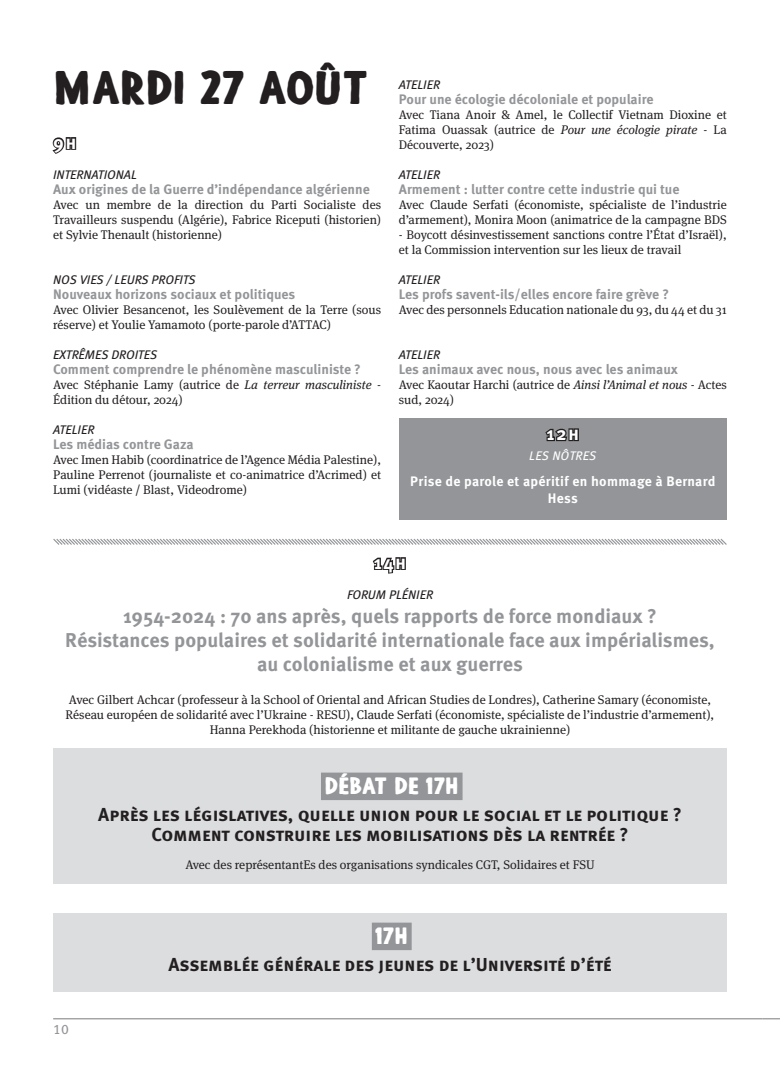
<style>
.page{position:relative;width:780px;height:1088px;background:#fff}
.page>*{position:absolute;margin:0;border:0;box-sizing:border-box;transform-origin:0 0}
.t1{font:45px "Blackore";color:#231f20}
.t2{font:22.5px "Blackore";color:#fff}
.t3{font:700 20px/24px "Meta Pro";color:#939598;text-align:center}
.t4{font:700 18.75px/20px "Meta Pro";color:#231f20;text-align:center}
.t5{font:700 18.75px "Meta Pro";letter-spacing:.08em;color:#fff}
.t6{font:700 13.75px "Meta Pro";color:#939598}
.t7{font:700 13.75px/16.5px "Meta Pro";letter-spacing:.02em;color:#fff;text-align:center}
.t8{font:13.75px "Meta Pro";color:#939598}
.t9{font:12.5px/15px "Meta Serif Pro";color:#231f20}
.t10{font:italic 12.5px "Meta Pro";color:#231f20}
.t11{font:italic 12.5px "Meta Pro";letter-spacing:.02em;color:#fff}
.s1{font-style:italic}
</style>
<div class="page">
<hr style="left:53px;top:1018px;width:709px;height:1px;background:#939598">
<svg style="left:762px;top:1018px;width:18px;height:1px"></svg>
<svg style="left:52px;top:137px;width:25px;height:17px"></svg>
<div style="left:53px;top:749px;width:673px;height:135px;background:#dcdddf"></div>
<div style="left:321px;top:772px;width:141px;height:28px;background:#939598"></div>
<svg style="left:53px;top:538px;width:674px;height:7px"></svg>
<svg style="left:372px;top:557px;width:34px;height:17px"></svg>
<div style="left:399px;top:419px;width:327px;height:101px;background:#939598"></div>
<svg style="left:545px;top:428px;width:34px;height:14px"></svg>
<div style="left:53px;top:914px;width:673px;height:78px;background:#dcdddf"></div>
<div style="left:372px;top:922px;width:39px;height:28px;background:#939598"></div>
<h1 class="t1" style="left:53px;top:61px;width:316px">MARDI 27 AOÛT</h1>
<h3 class="t5" style="left:53px;top:130px;width:25px">9h</h3>
<p class="t10" style="left:53px;top:166px;width:85px">INTERNATIONAL</p>
<p class="t6" style="left:53px;top:180px;width:318px">Aux origines de la Guerre d’indépendance algérienne</p>
<p class="t9" style="left:53px;top:196px;width:329px;text-align:justify">Avec un membre de la direction du Parti Socialiste des Travailleurs suspendu (Algérie), Fabrice Riceputi (historien) et Sylvie Thenault (historienne)</p>
<p class="t10" style="left:53px;top:271px;width:144px">NOS VIES / LEURS PROFITS</p>
<p class="t6" style="left:53px;top:285px;width:244px">Nouveaux horizons sociaux et politiques</p>
<p class="t9" style="left:53px;top:301px;width:329px">Avec Olivier Besancenot, les Soulèvement de la Terre (sous réserve) et Youlie Yamamoto (porte-parole d’ATTAC)</p>
<p class="t10" style="left:53px;top:346px;width:106px">EXTRÊMES DROITES</p>
<p class="t6" style="left:53px;top:360px;width:309px">Comment comprendre le phénomène masculiniste ?</p>
<p class="t9" style="left:53px;top:376px;width:329px">Avec Stéphanie Lamy (autrice de <span class="s1">La terreur masculiniste</span> -<br>Édition du détour, 2024)</p>
<p class="t10" style="left:53px;top:421px;width:43px">ATELIER</p>
<p class="t6" style="left:53px;top:435px;width:142px">Les médias contre Gaza</p>
<p class="t9" style="left:53px;top:451px;width:329px;text-align:justify">Avec Imen Habib (coordinatrice de l’Agence Média Palestine), Pauline Perrenot (journaliste et co-animatrice d’Acrimed) et Lumi (vidéaste / Blast, Videodrome)</p>
<p class="t10" style="left:399px;top:76px;width:43px">ATELIER</p>
<p class="t6" style="left:399px;top:90px;width:256px">Pour une écologie décoloniale et populaire</p>
<p class="t9" style="left:399px;top:106px;width:329px;text-align:justify">Avec Tiana Anoir &amp; Amel, le Collectif Vietnam Dioxine et Fatima Ouassak (autrice de <span class="s1">Pour une écologie pirate</span> - La Découverte, 2023)</p>
<p class="t10" style="left:399px;top:166px;width:43px">ATELIER</p>
<p class="t6" style="left:399px;top:180px;width:282px">Armement : lutter contre cette industrie qui tue</p>
<p class="t9" style="left:399px;top:196px;width:329px">Avec Claude Serfati (économiste, spécialiste de l’industrie d’armement), Monira Moon (animatrice de la campagne BDS</p>
<p class="t9" style="left:399px;top:226px;width:329px">- Boycott désinvestissement sanctions contre l’État d’Israël), et la Commission intervention sur les lieux de travail</p>
<p class="t10" style="left:399px;top:271px;width:43px">ATELIER</p>
<p class="t6" style="left:399px;top:285px;width:271px">Les profs savent-ils/elles encore faire grève ?</p>
<p class="t9" style="left:399px;top:301px;width:329px">Avec des personnels Education nationale du 93, du 44 et du 31</p>
<p class="t10" style="left:399px;top:346px;width:43px">ATELIER</p>
<p class="t6" style="left:399px;top:360px;width:280px">Les animaux avec nous, nous avec les animaux</p>
<p class="t9" style="left:399px;top:376px;width:329px">Avec Kaoutar Harchi (autrice de <span class="s1">Ainsi l’Animal et nous</span> - Actes sud, 2024)</p>
<h3 class="t5" style="left:546px;top:421px;width:34px">12h</h3>
<p class="t11" style="left:529px;top:448px;width:69px">LES NÔTRES</p>
<p class="t7" style="left:410px;top:474px;width:306px">Prise de parole et apéritif en hommage à Bernard<br>Hess</p>
<h3 class="t5" style="left:374px;top:550px;width:34px">14h</h3>
<p class="t10" style="left:347px;top:586px;width:87px">FORUM PLÉNIER</p>
<h3 class="t3" style="left:65px;top:604px;width:651px">1954-2024 : 70 ans après, quels rapports de force mondiaux ?<br>Résistances populaires et solidarité internationale face aux impérialismes, au colonialisme et aux guerres</h3>
<p class="t9" style="left:66px;top:691px;width:650px;text-align:center">Avec Gilbert Achcar (professeur à la School of Oriental and African Studies de Londres), Catherine Samary (économiste,<br>Réseau européen de solidarité avec l’Ukraine - RESU), Claude Serfati (économiste, spécialiste de l’industrie d’armement),<br>Hanna Perekhoda (historienne et militante de gauche ukrainienne)</p>
<h2 class="t2" style="left:324px;top:772px;width:136px">Débat de 17h</h2>
<h3 class="t4" style="left:98px;top:805px;width:585px">Après les législatives, quelle union pour le social et le politique ?<br>Comment construire les mobilisations dès la rentrée ?</h3>
<p class="t9" style="left:185px;top:856px;width:411px">Avec des représentantEs des organisations syndicales CGT, Solidaires et FSU</p>
<p class="t8" style="left:53px;top:1020px;width:17px">10</p>
<h2 class="t2" style="left:375px;top:922px;width:34px">17h</h2>
<h3 class="t4" style="left:168px;top:955px;width:444px">Assemblée générale des jeunes de l’Université d’été</h3>
</div>
